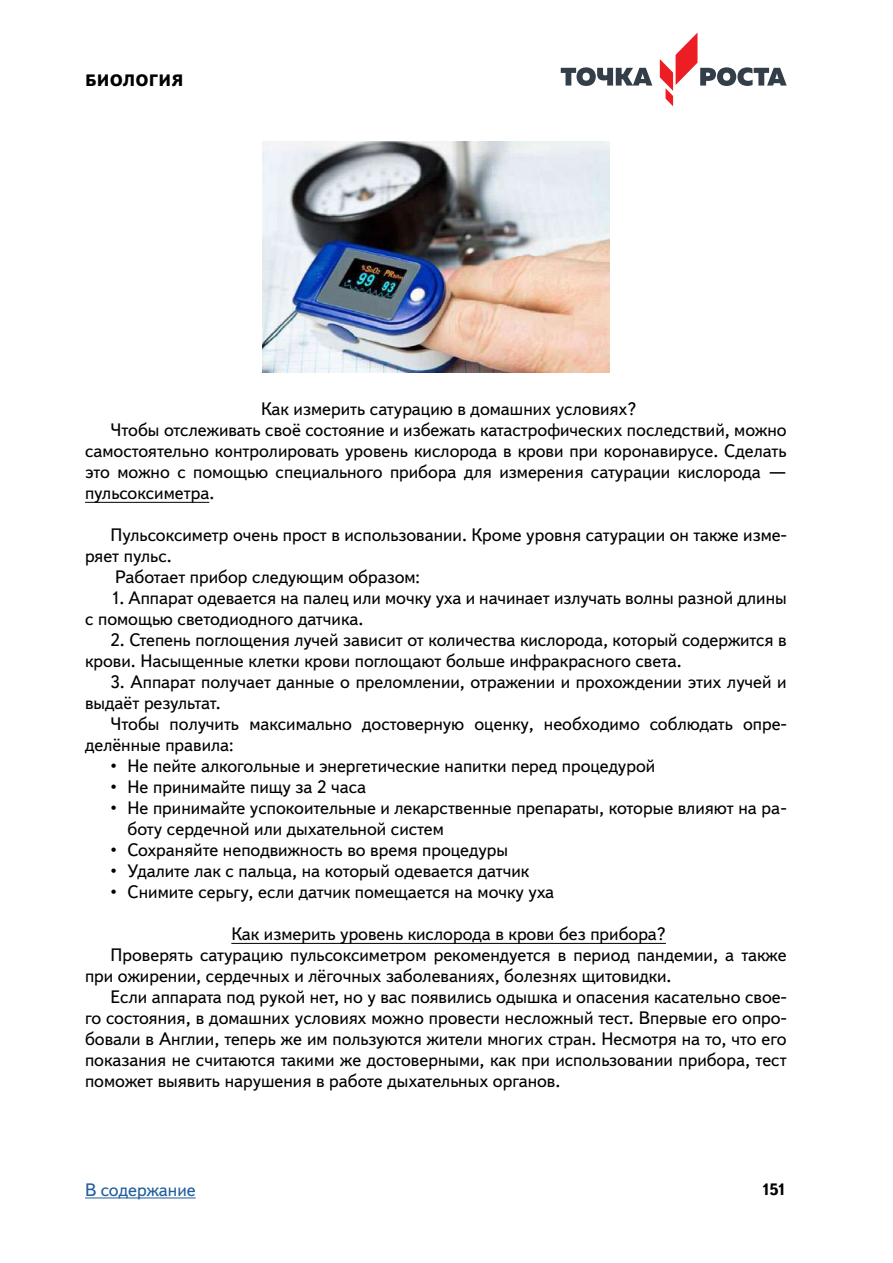
<style>
.page{position:relative;width:893px;height:1263px;background:#fff}
.page>*{position:absolute;margin:0;border:0;box-sizing:border-box;transform-origin:0 0}
.t1{font:18px/21px "Textbook New";color:#000}
.t2{font:18px "Textbook New";color:#215e9e}
.t3{font:800 16.5px "Textbook New";letter-spacing:.01em;color:#000}
.t4{font:700 16.5px "Textbook New";color:#000}
</style>
<div class="page">
<svg style="left:561px;top:67px;width:91px;height:19px"></svg>
<svg style="left:660px;top:32px;width:127px;height:74px"></svg>
<hr style="left:85px;top:1197px;width:111px;height:1px;background:#215e9e">
<hr style="left:85px;top:502px;width:124px;height:1px;background:#000">
<hr style="left:231px;top:943px;width:435px;height:1px;background:#000">
<img style="left:262px;top:142px;width:347px;height:231px">
<p class="t3" style="left:85px;top:70px;width:100px">БИОЛОГИЯ</p>
<p class="t1" style="left:261px;top:398px;width:377px">Как измерить сатурацию в домашних условиях?</p>
<p class="t1" style="left:111px;top:419px;width:678px">Чтобы отслеживать своё состояние и избежать катастрофических последствий, можно</p>
<p class="t1" style="left:85px;top:440px;width:703px">самостоятельно контролировать уровень кислорода в крови при коронавирусе. Сделать</p>
<p class="t1" style="left:85px;top:461px;width:703px">это можно с помощью специального прибора для измерения сатурации кислорода —</p>
<p class="t1" style="left:85px;top:482px;width:131px">пульсоксиметра.</p>
<p class="t1" style="left:111px;top:524px;width:678px">Пульсоксиметр очень прост в использовании. Кроме уровня сатурации он также изме-</p>
<p class="t1" style="left:85px;top:545px;width:88px">ряет пульс.</p>
<p class="t1" style="left:115px;top:566px;width:306px">Работает прибор следующим образом:</p>
<p class="t1" style="left:85px;top:587px;width:703px;text-indent:26px">1. Аппарат одевается на палец или мочку уха и начинает излучать волны разной длины с помощью светодиодного датчика.</p>
<p class="t1" style="left:85px;top:629px;width:703px;text-indent:26px">2. Степень поглощения лучей зависит от количества кислорода, который содержится в крови. Насыщенные клетки крови поглощают больше инфракрасного света.</p>
<p class="t1" style="left:85px;top:671px;width:703px;text-indent:26px">3. Аппарат получает данные о преломлении, отражении и прохождении этих лучей и выдаёт результат.</p>
<p class="t1" style="left:85px;top:713px;width:703px;text-indent:26px">Чтобы получить максимально достоверную оценку, необходимо соблюдать опре&shy;делённые правила:</p>
<p class="t1" style="left:111px;top:755px;width:546px">• Не пейте алкогольные и энергетические напитки перед процедурой</p>
<p class="t1" style="left:111px;top:776px;width:257px">• Не принимайте пищу за 2 часа</p>
<p class="t1" style="left:128px;top:797px;width:661px;text-indent:-17px">• Не принимайте успокоительные и лекарственные препараты, которые влияют на ра&shy;боту сердечной или дыхательной систем</p>
<p class="t1" style="left:111px;top:839px;width:399px">• Сохраняйте неподвижность во время процедуры</p>
<p class="t1" style="left:111px;top:860px;width:420px">• Удалите лак с пальца, на который одевается датчик</p>
<p class="t1" style="left:111px;top:881px;width:445px">• Снимите серьгу, если датчик помещается на мочку уха</p>
<p class="t1" style="left:231px;top:923px;width:436px">Как измерить уровень кислорода в крови без прибора?</p>
<p class="t1" style="left:111px;top:944px;width:678px">Проверять сатурацию пульсоксиметром рекомендуется в период пандемии, а также</p>
<p class="t1" style="left:85px;top:965px;width:588px">при ожирении, сердечных и лёгочных заболеваниях, болезнях щитовидки.</p>
<p class="t1" style="left:111px;top:986px;width:678px">Если аппарата под рукой нет, но у вас появились одышка и опасения касательно свое-</p>
<p class="t1" style="left:85px;top:1007px;width:703px">го состояния, в домашних условиях можно провести несложный тест. Впервые его опро-</p>
<p class="t1" style="left:85px;top:1028px;width:703px">бовали в Англии, теперь же им пользуются жители многих стран. Несмотря на то, что его</p>
<p class="t1" style="left:85px;top:1049px;width:703px">показания не считаются такими же достоверными, как при использовании прибора, тест</p>
<p class="t1" style="left:85px;top:1070px;width:477px">поможет выявить нарушения в работе дыхательных органов.</p>
<p class="t2" style="left:85px;top:1179px;width:112px">В содержание</p>
<p class="t4" style="left:761px;top:1179px;width:27px">151</p>
</div>
